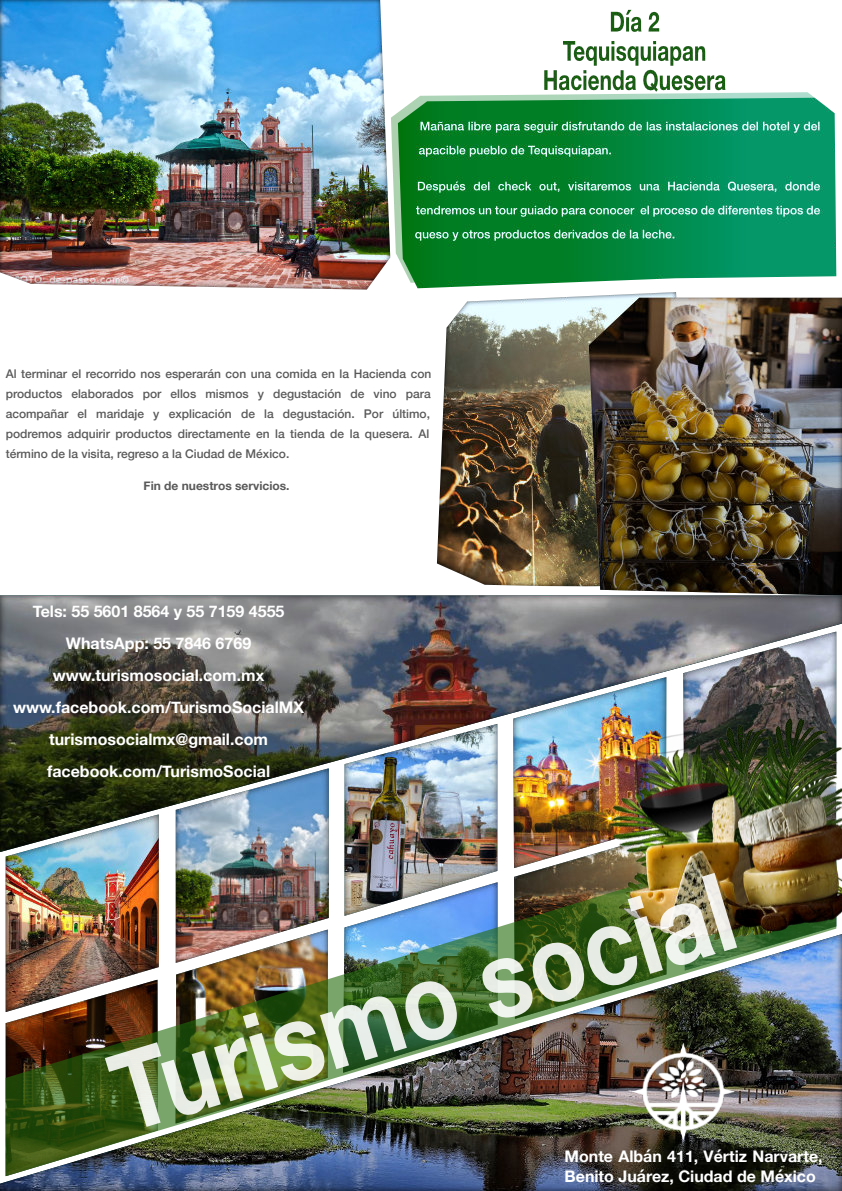
<style>
.page{position:relative;width:842px;height:1191px;background:#fff}
.page>*{position:absolute;margin:0;border:0;box-sizing:border-box;transform-origin:0 0}
.t1{font:700 109px "Helvetica Neue";color:rgb(255 255 255/.89);scale:.86 1}
.t2{font:700 16px/32px "Helvetica Neue";color:#fff;text-align:center}
.t3{font:500 12px/20px "Helvetica Neue";color:rgb(2 0 0/.65)}
.t4{font:700 12px "Helvetica Neue";color:rgb(2 0 0/.65)}
</style>
<div class="page">
<img style="left:0;top:0;width:842px;height:1191px">
<img style="left:6px;top:823px;width:830px;height:353px">
<img style="left:609px;top:717px;width:233px;height:228px">
<img style="left:629px;top:1042px;width:107px;height:99px">
<p class="t3" style="left:6px;top:364px;width:427px">Al terminar el recorrido nos esperarán con una comida en la Hacienda con productos elaborados por ellos mismos y degustación de vino para acompañar el maridaje y explicación de la degustación. Por último, podremos adquirir productos directamente en la tienda de la quesera. Al término de la visita, regreso a la Ciudad de México.</p>
<p class="t4" style="left:144px;top:479px;width:148px">Fin de nuestros servicios.</p>
<h2 class="t2" style="left:13px;top:595px;width:292px">Tels: 55 5601 8564 y 55 7159 4555<br>WhatsApp: 55 7846 6769 www.turismosocial.com.mx www.facebook.com/TurismoSocialMX turismosocialmx@gmail.com facebook.com/TurismoSocial</h2>
<h1 class="t1" style="left:95px;top:1031px;width:750px;rotate:-17deg">Turismo social</h1>
<h2 class="t2" style="left:564px;top:1146px;width:260px;line-height:20px;text-align:left">Monte Albán 411, Vértiz Narvarte,<br>Benito Juárez, Ciudad de México</h2>
</div>
